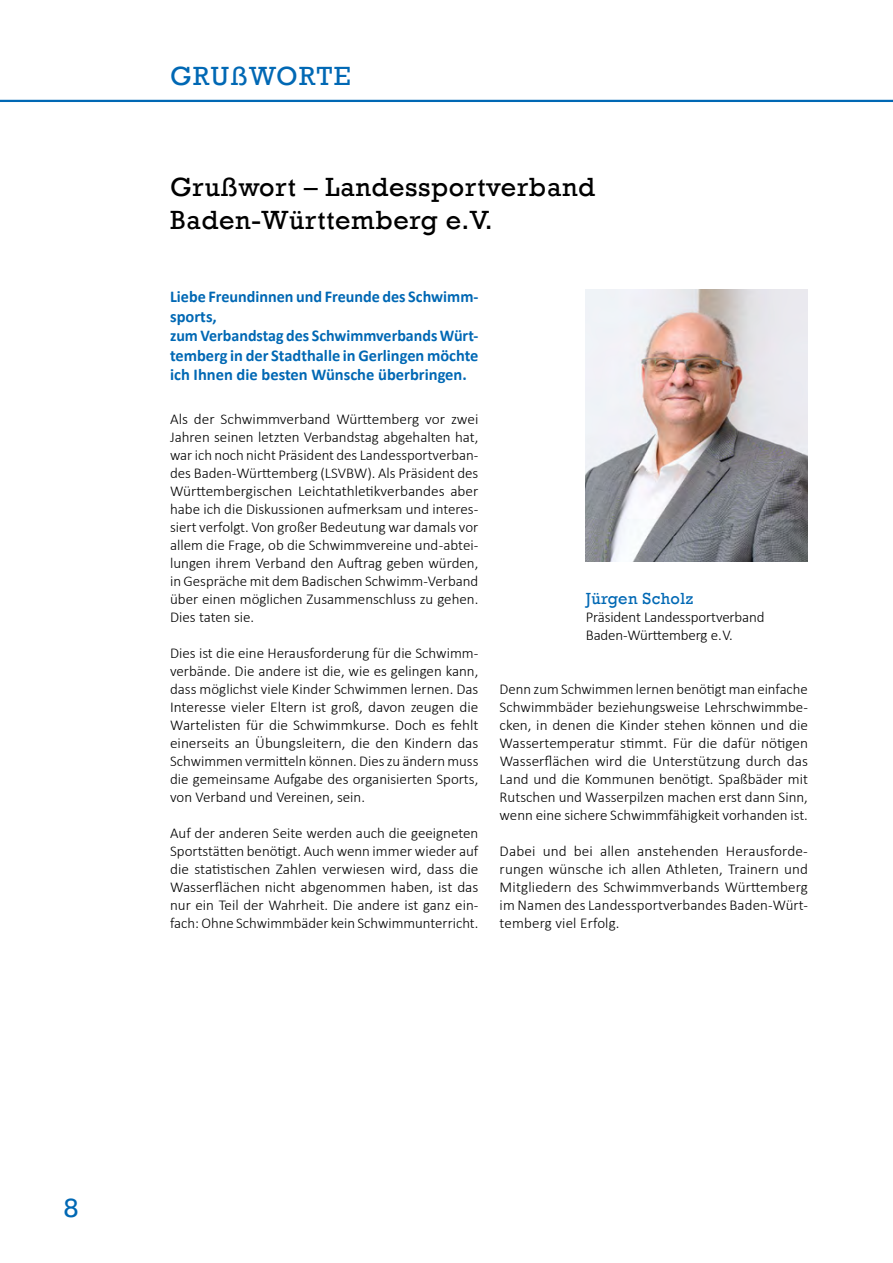
<style>
.page{position:relative;width:893px;height:1263px;background:#fff}
.page>*{position:absolute;margin:0;border:0;box-sizing:border-box;transform-origin:0 0}
.t1{font:27px/33px "Rockwell";letter-spacing:.025em;color:#000}
.t2{font:27px "Rockwell";letter-spacing:.05em;color:#0068b4}
.t3{font:700 16.5px/19.5px "Calibri";color:#0068b4}
.t4{font:16.5px "Rockwell";letter-spacing:.025em;color:#0068b4}
.t5{font:300 15px/18px "Calibri";color:#000;text-align:justify}
</style>
<div class="page">
<hr style="left:0;top:100px;width:893px;height:2px;background:#0068b4">
<img style="left:586px;top:290px;width:222px;height:271px">
<h1 class="t2" style="left:170px;top:60px;width:182px">GRUßWORTE</h1>
<h1 class="t1" style="left:170px;top:171px;width:426px">Grußwort – Landessportverband<br>Baden-Württemberg e.V.</h1>
<p class="t3" style="left:170px;top:287px;width:310px">Liebe Freundinnen und Freunde des Schwimm&shy;sports,<br>zum Verbandstag des Schwimmverbands Würt&shy;temberg in der Stadthalle in Gerlingen möchte ich Ihnen die besten Wünsche überbringen.</p>
<p class="t5" style="left:170px;top:410px;width:310px;text-align:left">Als der Schwimmverband Württemberg vor zwei Jahren seinen letzten Verbandstag abgehalten hat, war ich noch nicht Präsident des Landessportverban&shy;des Baden-Württemberg (LSVBW). Als Präsident des Württembergischen Leichtathletikverbandes aber habe ich die Diskussionen aufmerksam und interes&shy;siert verfolgt. Von großer Bedeutung war damals vor allem die Frage, ob die Schwimmvereine und -abtei&shy;lungen ihrem Verband den Auftrag geben würden, in Gespräche mit dem Badischen Schwimm-Verband über einen möglichen Zusammenschluss zu gehen.<br>Dies taten sie.</p>
<p class="t5" style="left:170px;top:644px;width:310px">Dies ist die eine Herausforderung für die Schwimm&shy;verbände. Die andere ist die, wie es gelingen kann, dass möglichst viele Kinder Schwimmen lernen. Das Interesse vieler Eltern ist groß, davon zeugen die Wartelisten für die Schwimmkurse. Doch es fehlt einerseits an Übungsleitern, die den Kindern das Schwimmen vermitteln können. Dies zu ändern muss die gemeinsame Aufgabe des organisierten Sports, von Verband und Vereinen, sein.</p>
<p class="t5" style="left:170px;top:824px;width:310px">Auf der anderen Seite werden auch die geeigneten Sportstätten benötigt. Auch wenn immer wieder auf die statistischen Zahlen verwiesen wird, dass die Wasserflächen nicht abgenommen haben, ist das nur ein Teil der Wahrheit. Die andere ist ganz ein&shy;fach: Ohne Schwimmbäder kein Schwimmunterricht.</p>
<p class="t4" style="left:586px;top:589px;width:109px">Jürgen Scholz</p>
<p class="t5" style="left:586px;top:608px;width:180px">Präsident Landessportverband<br>Baden-Württemberg e. V.</p>
<p class="t5" style="left:500px;top:680px;width:310px">Denn zum Schwimmen lernen benötigt man einfache Schwimmbäder beziehungsweise Lehrschwimmbe&shy;cken, in denen die Kinder stehen können und die Wassertemperatur stimmt. Für die dafür nötigen Wasserflächen wird die Unterstützung durch das Land und die Kommunen benötigt. Spaßbäder mit Rutschen und Wasserpilzen machen erst dann Sinn, wenn eine sichere Schwimmfähigkeit vorhanden ist.</p>
<p class="t5" style="left:500px;top:842px;width:310px">Dabei und bei allen anstehenden Herausforde&shy;rungen wünsche ich allen Athleten, Trainern und Mitgliedern des Schwimmverbands Württemberg im Namen des Landessportverbandes Baden-Würt&shy;temberg viel Erfolg.</p>
<h1 class="t2" style="left:64px;top:1192px;width:16px">8</h1>
</div>
